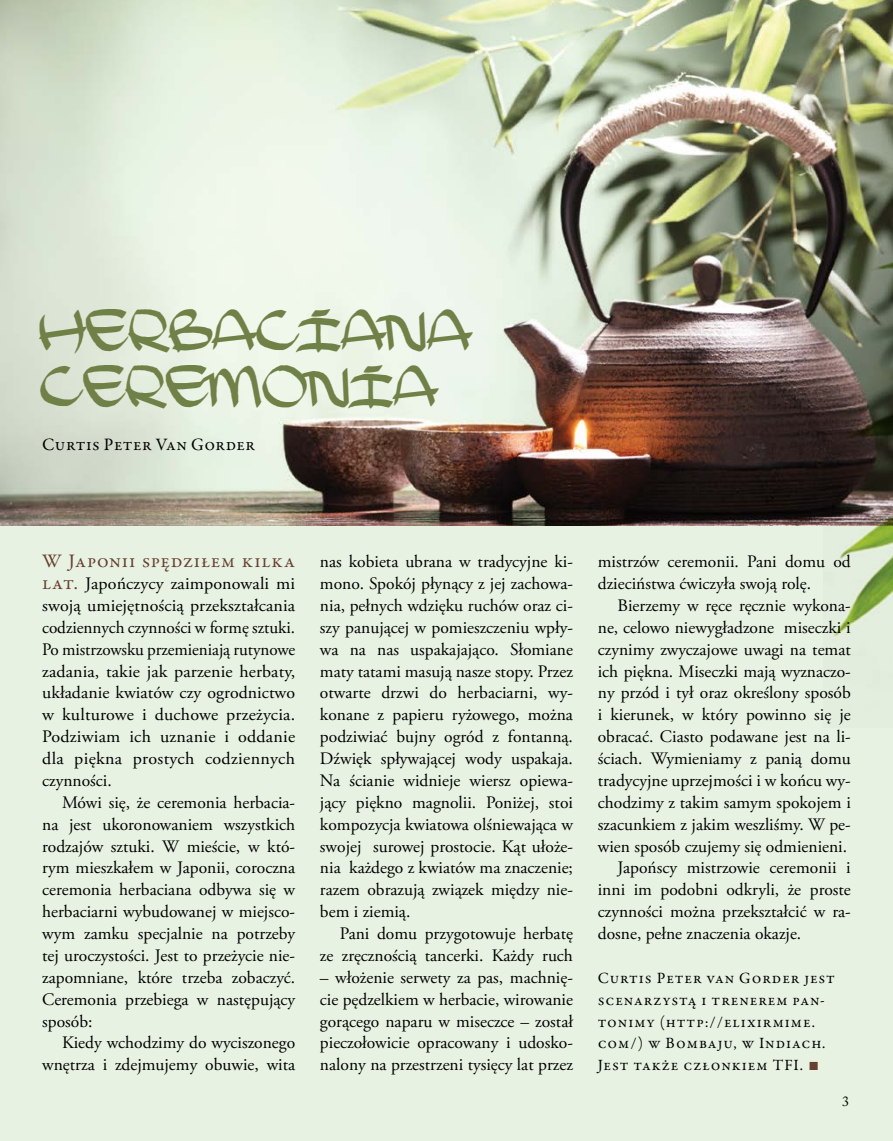
<style>
.page{position:relative;width:893px;height:1141px;background:#fff}
.page>*{position:absolute;margin:0;border:0;box-sizing:border-box;transform-origin:0 0}
.t1{font:45.5px/56px "Akareb";letter-spacing:.11em;color:#6f8147}
.t2{font:19.25px "Garamond Premr Pro";letter-spacing:.03em;color:#66412f}
.t3{font:17.5px/21.9px "Adobe Garamond Pro";color:#000;text-align:justify}
.t4{font:17.5px "Garamond Premr Pro";letter-spacing:.025em;color:#000}
.t5{font:15.75px/21.9px "Garamond Premr Pro";letter-spacing:.06em;color:#000}
.t6{font:14px "Adobe Caslon Pro";color:#000}
.s1{font-family:"Garamond Premr Pro";font-size:19.25px;color:#66412f}
.s2{font-family:"Arial";font-size:17.5px;color:#66412f}
</style>
<div class="page">
<div style="left:0;top:488px;width:893px;height:653px;background:#e8f2e3"></div>
<img style="left:0;top:0;width:893px;height:525px">
<img style="left:824px;top:236px;width:69px;height:406px">
<h1 class="t1" style="left:42px;top:306px;width:427px">HERBACIANA<br>CEREMONIA</h1>
<p class="t4" style="left:42px;top:434px;width:214px">Curtis Peter Van Gorder</p>
<p class="t2" style="left:42px;top:549px;width:254px">W Japonii spędziłem kilka</p>
<p class="t3" style="left:42px;top:573px;width:255px"><span class="s1">lat.</span> Japończycy zaimponowali mi swoją umiejętnością przekształcania codziennych czynności w formę sztuki.<br>Po mistrzowsku przemieniają rutynowe zadania, takie jak parzenie herbaty, układanie kwiatów czy ogrodnictwo w kulturowe i duchowe przeżycia.<br>Podziwiam ich uznanie i oddanie dla piękna prostych codziennych czynności.</p>
<p class="t3" style="left:42px;top:792px;width:255px;text-indent:20px">Mówi się, że ceremonia herbacia&shy;na jest ukoronowaniem wszystkich rodzajów sztuki. W mieście, w któ&shy;rym mieszkałem w Japonii, coroczna ceremonia herbaciana odbywa się w herbaciarni wybudowanej w miejsco&shy;wym zamku specjalnie na potrzeby tej uroczystości. Jest to przeżycie nie&shy;zapomniane, które trzeba zobaczyć.<br>Ceremonia przebiega w następujący sposób:</p>
<p class="t3" style="left:42px;top:1033px;width:255px;text-align:right">Kiedy wchodzimy do wyciszonego wnętrza i zdejmujemy obuwie, wita</p>
<p class="t3" style="left:320px;top:551px;width:255px">nas kobieta ubrana w tradycyjne ki&shy;mono. Spokój płynący z jej zachowa&shy;nia, pełnych wdzięku ruchów oraz ci&shy;szy panującej w pomieszczeniu wpły&shy;wa na nas uspakajająco. Słomiane maty tatami masują nasze stopy. Przez otwarte drzwi do herbaciarni, wy&shy;konane z papieru ryżowego, można podziwiać bujny ogród z fontanną.<br>Dźwięk spływającej wody uspakaja.<br>Na ścianie widnieje wiersz opiewa&shy;jący piękno magnolii. Poniżej, stoi kompozycja kwiatowa olśniewająca w swojej surowej prostocie. Kąt ułoże&shy;nia każdego z kwiatów ma znaczenie; razem obrazują związek między nie&shy;bem i ziemią.</p>
<p class="t3" style="left:320px;top:923px;width:255px;text-align:right">Pani domu przygotowuje herbatę<br>ze zręcznością tancerki. Każdy ruch</p>
<p class="t3" style="left:320px;top:967px;width:255px">– włożenie serwety za pas, machnię&shy;cie pędzelkiem w herbacie, wirowanie gorącego naparu w miseczce – został pieczołowicie opracowany i udosko&shy;nalony na przestrzeni tysięcy lat przez</p>
<p class="t3" style="left:598px;top:551px;width:254px">mistrzów ceremonii. Pani domu od dzieciństwa ćwiczyła swoją rolę.</p>
<p class="t3" style="left:618px;top:595px;width:235px">Bierzemy w ręce ręcznie wykona-</p>
<p class="t3" style="left:598px;top:617px;width:254px">ne, celowo niewygładzone miseczki i</p>
<p class="t3" style="left:598px;top:639px;width:254px">czynimy zwyczajowe uwagi na temat</p>
<p class="t3" style="left:598px;top:661px;width:255px">ich piękna. Miseczki mają wyznaczo-</p>
<p class="t3" style="left:598px;top:683px;width:254px">ny przód i tył oraz określony sposób</p>
<p class="t3" style="left:598px;top:704px;width:254px">i kierunek, w który powinno się je</p>
<p class="t3" style="left:598px;top:726px;width:254px">obracać. Ciasto podawane jest na li-</p>
<p class="t3" style="left:598px;top:748px;width:254px">ściach. Wymieniamy z panią domu</p>
<p class="t3" style="left:598px;top:770px;width:254px">tradycyjne uprzejmości i w końcu wy-</p>
<p class="t3" style="left:598px;top:792px;width:255px">chodzimy z takim samym spokojem i</p>
<p class="t3" style="left:598px;top:814px;width:255px">szacunkiem z jakim weszliśmy. W pe-</p>
<p class="t3" style="left:598px;top:836px;width:251px">wien sposób czujemy się odmienieni.</p>
<p class="t3" style="left:618px;top:858px;width:235px">Japońscy mistrzowie ceremonii i</p>
<p class="t3" style="left:598px;top:879px;width:255px">inni im podobni odkryli, że proste</p>
<p class="t3" style="left:598px;top:901px;width:254px">czynności można przekształcić w ra-</p>
<p class="t3" style="left:598px;top:923px;width:205px">dosne, pełne znaczenia okazje.</p>
<p class="t5" style="left:598px;top:967px;width:239px">Curtis Peter van Gorder jest scenarzystą i trenerem pan&shy;tonimy (http://elixirmime. com/) w Bombaju, w Indiach.<br>Jest także członkiem TFI. <span class="s2">■</span></p>
<p class="t6" style="left:842px;top:1093px;width:8px">3</p>
</div>
